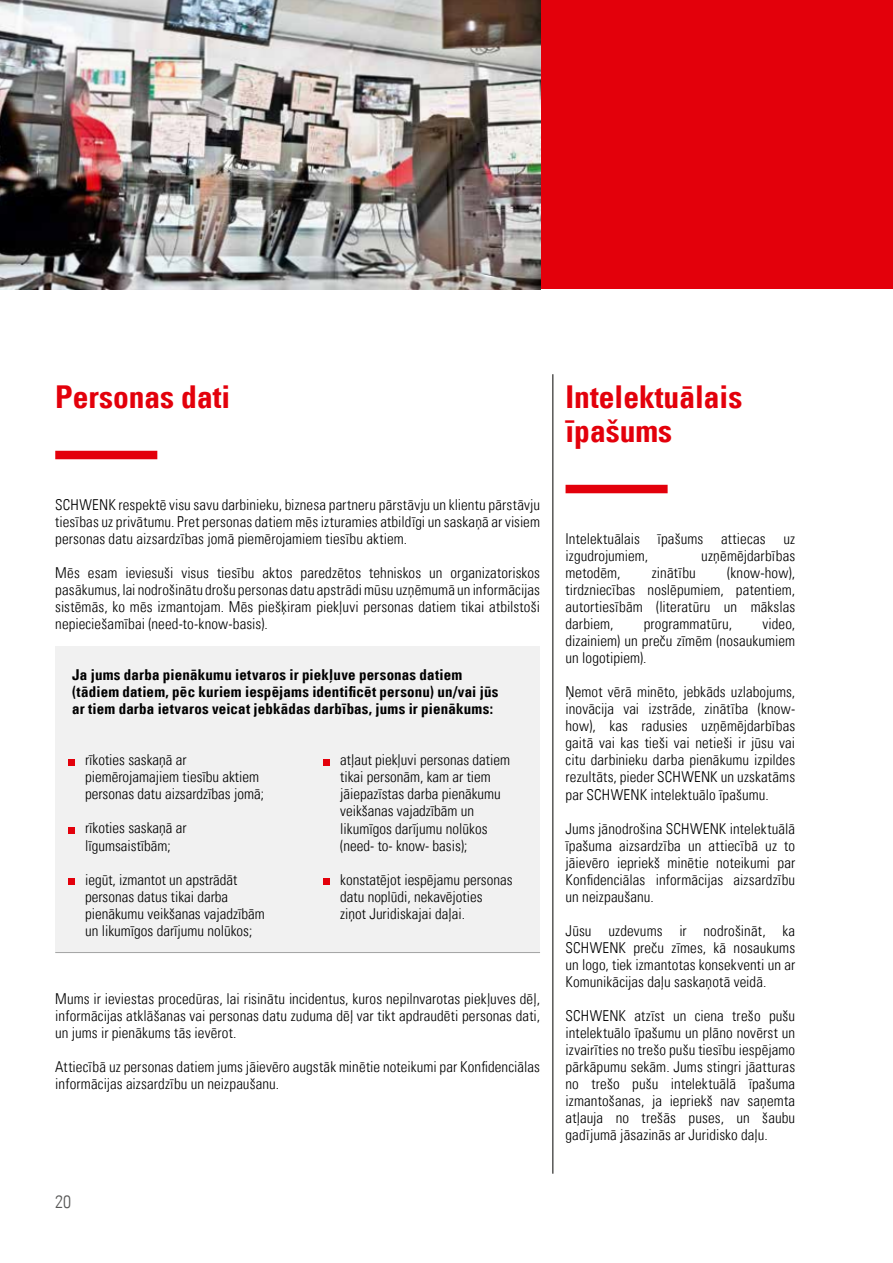
<style>
.page{position:relative;width:893px;height:1263px;background:#fff}
.page>*{position:absolute;margin:0;border:0;box-sizing:border-box;transform-origin:0 0}
.t1{font:31.5px/34px "Univers Com 67 Bold Cond";color:#e3000b}
.t2{font:18px "Univers Com 47 Light Cond";color:#565655}
.t3{font:15px/17px "Univers Com 47 Light Cond";color:#000;text-align:justify}
.t4{font:15px/17px "Univers Com 67 Bold Cond";letter-spacing:.01em;color:#000}
</style>
<div class="page">
<div style="left:55px;top:646px;width:485px;height:306px;background:#f1f1f1"></div>
<hr style="left:55px;top:952px;width:485px;height:1px;background:#a2a3a3">
<div style="left:566px;top:485px;width:102px;height:8px;background:#e3000b"></div>
<div style="left:55px;top:451px;width:102px;height:8px;background:#e3000b"></div>
<svg style="left:68px;top:759px;width:6px;height:6px"></svg>
<svg style="left:68px;top:827px;width:6px;height:6px"></svg>
<svg style="left:68px;top:878px;width:6px;height:6px"></svg>
<div style="left:323px;top:759px;width:7px;height:6px;background:#e3000b"></div>
<div style="left:323px;top:878px;width:7px;height:6px;background:#e3000b"></div>
<hr style="left:552px;top:374px;width:2px;height:800px;background:#565655">
<div style="left:0;top:0;width:893px;height:289px;background:#e3000b"></div>
<img style="left:0;top:0;width:540px;height:289px">
<h1 class="t1" style="left:55px;top:380px;width:177px">Personas dati</h1>
<p class="t3" style="left:55px;top:496px;width:486px">SCHWENK respektē visu savu darbinieku, biznesa partneru pārstāvju un klientu pārstāvju tiesības uz privātumu. Pret personas datiem mēs izturamies atbildīgi un saskaņā ar visiem personas datu aizsardzības jomā piemērojamiem tiesību aktiem.</p>
<p class="t3" style="left:55px;top:565px;width:486px">Mēs esam ieviesuši visus tiesību aktos paredzētos tehniskos un organizatoriskos pasākumus, lai nodrošinātu drošu personas datu apstrādi mūsu uzņēmumā un informācijas sistēmās, ko mēs izmantojam. Mēs piešķiram piekļuvi personas datiem tikai atbilstoši nepieciešamībai (need-to-know-basis).</p>
<p class="t4" style="left:72px;top:666px;width:428px">Ja jums darba pienākumu ietvaros ir piekļuve personas datiem (tādiem datiem, pēc kuriem iespējams identificēt personu) un/vai jūs ar tiem darba ietvaros veicat jebkādas darbības, jums ir pienākums:</p>
<p class="t3" style="left:85px;top:752px;width:181px;text-align:left">rīkoties saskaņā ar piemērojamajiem tiesību aktiem personas datu aizsardzības jomā;</p>
<p class="t3" style="left:85px;top:820px;width:103px">rīkoties saskaņā ar līgumsaistībām;</p>
<p class="t3" style="left:85px;top:871px;width:181px;text-align:left">iegūt, izmantot un apstrādāt personas datus tikai darba pienākumu veikšanas vajadzībām un likumīgos darījumu nolūkos;</p>
<p class="t3" style="left:340px;top:752px;width:171px;text-align:left">atļaut piekļuvi personas datiem tikai personām, kam ar tiem jāiepazīstas darba pienākumu veikšanas vajadzībām un likumīgos darījumu nolūkos (need- to- know- basis);</p>
<p class="t3" style="left:340px;top:871px;width:174px;text-align:left">konstatējot iespējamu personas datu noplūdi, nekavējoties<br>ziņot Juridiskajai daļai.</p>
<p class="t3" style="left:55px;top:990px;width:486px">Mums ir ieviestas procedūras, lai risinātu incidentus, kuros nepilnvarotas piekļuves dēļ, informācijas atklāšanas vai personas datu zuduma dēļ var tikt apdraudēti personas dati, un jums ir pienākums tās ievērot.</p>
<p class="t3" style="left:55px;top:1058px;width:486px">Attiecībā uz personas datiem jums jāievēro augstāk minētie noteikumi par Konfidenciālas informācijas aizsardzību un neizpaušanu.</p>
<p class="t2" style="left:55px;top:1190px;width:17px">20</p>
<h1 class="t1" style="left:566px;top:380px;width:178px">Intelektuālais īpašums</h1>
<p class="t3" style="left:566px;top:531px;width:231px">Intelektuālais īpašums attiecas uz izgudrojumiem,</p>
<p class="t3" style="left:701px;top:548px;width:95px">uzņēmējdarbības</p>
<p class="t3" style="left:566px;top:565px;width:231px;text-indent:162px">(know-how), tirdzniecības noslēpumiem, patentiem, autortiesībām (literatūru un mākslas darbiem,</p>
<p class="t3" style="left:566px;top:565px;width:57px">metodēm,</p>
<p class="t3" style="left:652px;top:565px;width:45px">zinātību</p>
<p class="t3" style="left:566px;top:616px;width:231px;text-indent:197px">video, dizainiem) un preču zīmēm (nosaukumiem un logotipiem).</p>
<p class="t3" style="left:566px;top:684px;width:231px">Ņemot vērā minēto, jebkāds uzlabojums, inovācija vai izstrāde, zinātība (know&shy;how), kas radusies uzņēmējdarbības gaitā vai kas tieši vai netieši ir jūsu vai citu darbinieku darba pienākumu izpildes rezultāts, pieder SCHWENK un uzskatāms par SCHWENK intelektuālo īpašumu.</p>
<p class="t3" style="left:566px;top:820px;width:231px">Jums jānodrošina SCHWENK intelektuālā īpašuma aizsardzība un attiecībā uz to jāievēro iepriekš minētie noteikumi par Konfidenciālas informācijas aizsardzību un neizpaušanu.</p>
<p class="t3" style="left:566px;top:922px;width:231px">Jūsu uzdevums ir nodrošināt, ka SCHWENK preču zīmes, kā nosaukums un logo, tiek izmantotas konsekventi un ar Komunikācijas daļu saskaņotā veidā.</p>
<p class="t3" style="left:566px;top:1007px;width:231px">SCHWENK atzīst un ciena trešo pušu intelektuālo īpašumu un plāno novērst un izvairīties no trešo pušu tiesību iespējamo pārkāpumu sekām. Jums stingri jāatturas no trešo pušu intelektuālā īpašuma izmantošanas, ja iepriekš nav saņemta atļauja no trešās puses, un šaubu gadījumā jāsazinās ar Juridisko daļu.</p>
<p class="t3" style="left:644px;top:616px;width:90px">programmatūru,</p>
</div>
